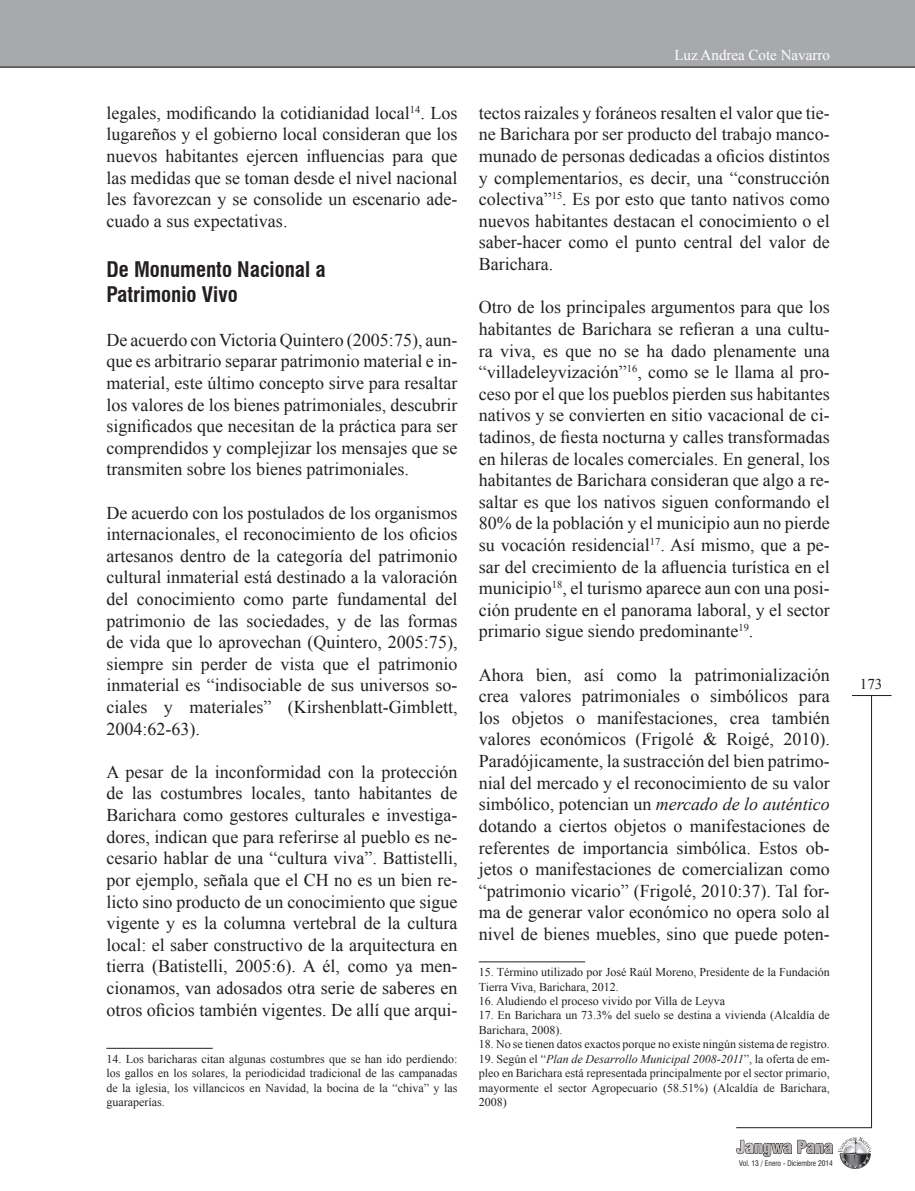
<style>
.page{position:relative;width:915px;height:1191px;background:#fff}
.page>*{position:absolute;margin:0;border:0;box-sizing:border-box;transform-origin:0 0}
.t1{font:700 condensed 21px/25.2px "Swiss 721 BT";color:#231f20}
.t2{font:18px/21.6px "Times New Roman";color:#231f20;text-align:justify}
.t3{font:15px "Times New Roman";color:#fff}
.t4{font:15px "Times New Roman";color:#231f20}
.t5{font:12px/14.4px "Times New Roman";color:#231f20;text-align:justify}
.t6{font:condensed 7.5px "Swiss 721 BT";color:#231f20}
.s1{font-style:italic}
</style>
<div class="page">
<div style="left:0;top:0;width:914px;height:67px;background:#a8a9ad"></div>
<hr style="left:0;top:67px;width:914px;height:1px;background:#231f20">
<svg style="left:736px;top:1137px;width:134px;height:32px"></svg>
<hr style="left:736px;top:1127px;width:135px;height:1px;background:#231f20">
<hr style="left:870px;top:695px;width:1px;height:432px;background:#231f20">
<hr style="left:851px;top:695px;width:40px;height:1px;background:#231f20">
<hr style="left:106px;top:1048px;width:107px;height:1px;background:#231f20">
<hr style="left:478px;top:961px;width:107px;height:1px;background:#231f20">
<p class="t2" style="left:106px;top:102px;width:352px">legales, modificando la cotidianidad local<sup>14</sup>. Los lugareños y el gobierno local consideran que los nuevos habitantes ejercen influencias para que las medidas que se toman desde el nivel nacional les favorezcan y se consolide un escenario ade&shy;cuado a sus expectativas.</p>
<p class="t1" style="left:106px;top:257px;width:221px">De Monumento Nacional a<br>Patrimonio Vivo</p>
<p class="t2" style="left:106px;top:328px;width:352px">De acuerdo con Victoria Quintero (2005:75), aun&shy;que es arbitrario separar patrimonio material e in&shy;material, este último concepto sirve para resaltar los valores de los bienes patrimoniales, descubrir significados que necesitan de la práctica para ser comprendidos y complejizar los mensajes que se transmiten sobre los bienes patrimoniales.</p>
<p class="t2" style="left:106px;top:501px;width:352px">De acuerdo con los postulados de los organismos internacionales, el reconocimiento de los oficios artesanos dentro de la categoría del patrimonio cultural inmaterial está destinado a la valoración del conocimiento como parte fundamental del patrimonio de las sociedades, y de las formas de vida que lo aprovechan (Quintero, 2005:75), siempre sin perder de vista que el patrimonio inmaterial es “indisociable de sus universos so&shy;ciales y materiales” (Kirshenblatt-Gimblett, 2004:62-63).</p>
<p class="t2" style="left:106px;top:760px;width:352px">A pesar de la inconformidad con la protección de las costumbres locales, tanto habitantes de Barichara como gestores culturales e investiga&shy;dores, indican que para referirse al pueblo es ne&shy;cesario hablar de una “cultura viva”. Battistelli, por ejemplo, señala que el CH no es un bien re&shy;licto sino producto de un conocimiento que sigue vigente y es la columna vertebral de la cultura local: el saber constructivo de la arquitectura en tierra (Batistelli, 2005:6). A él, como ya men&shy;cionamos, van adosados otra serie de saberes en otros oficios también vigentes. De allí que arqui-</p>
<p class="t5" style="left:106px;top:1051px;width:352px">14. Los baricharas citan algunas costumbres que se han ido perdiendo: los gallos en los solares, la periodicidad tradicional de las campanadas de la iglesia, los villancicos en Navidad, la bocina de la “chiva” y las guaraperías.</p>
<p class="t3" style="left:674px;top:45px;width:157px">Luz Andrea Cote Navarro</p>
<p class="t2" style="left:478px;top:102px;width:352px">tectos raizales y foráneos resalten el valor que tie&shy;ne Barichara por ser producto del trabajo manco&shy;munado de personas dedicadas a oficios distintos y complementarios, es decir, una “construcción colectiva”<sup>15</sup>. Es por esto que tanto nativos como nuevos habitantes destacan el conocimiento o el saber-hacer como el punto central del valor de Barichara.</p>
<p class="t2" style="left:478px;top:296px;width:352px">Otro de los principales argumentos para que los habitantes de Barichara se refieran a una cultu&shy;ra viva, es que no se ha dado plenamente una “villadeleyvización”<sup>16</sup>, como se le llama al pro&shy;ceso por el que los pueblos pierden sus habitantes nativos y se convierten en sitio vacacional de ci&shy;tadinos, de fiesta nocturna y calles transformadas en hileras de locales comerciales. En general, los habitantes de Barichara consideran que algo a re&shy;saltar es que los nativos siguen conformando el 80% de la población y el municipio aun no pierde su vocación residencial<sup>17</sup>. Así mismo, que a pe&shy;sar del crecimiento de la afluencia turística en el municipio<sup>18</sup>, el turismo aparece aun con una posi&shy;ción prudente en el panorama laboral, y el sector primario sigue siendo predominante<sup>19</sup>.</p>
<p class="t2" style="left:478px;top:663px;width:352px">Ahora bien, así como la patrimonialización crea valores patrimoniales o simbólicos para los objetos o manifestaciones, crea también valores económicos (Frigolé &amp; Roigé, 2010).<br>Paradójicamente, la sustracción del bien patrimo&shy;nial del mercado y el reconocimiento de su valor simbólico, potencian un <span class="s1">mercado de lo auténtico </span>dotando a ciertos objetos o manifestaciones de referentes de importancia simbólica. Estos ob&shy;jetos o manifestaciones de comercializan como “patrimonio vicario” (Frigolé, 2010:37). Tal for&shy;ma de generar valor económico no opera solo al nivel de bienes muebles, sino que puede poten-</p>
<p class="t5" style="left:478px;top:965px;width:352px">15. Término utilizado por José Raúl Moreno, Presidente de la Fundación<br>Tierra Viva, Barichara, 2012.</p>
<p class="t5" style="left:478px;top:993px;width:248px">16. Aludiendo el proceso vivido por Villa de Leyva</p>
<p class="t5" style="left:478px;top:1008px;width:352px">17. En Barichara un 73.3% del suelo se destina a vivienda (Alcaldía de<br>Barichara, 2008).</p>
<p class="t5" style="left:478px;top:1037px;width:352px">18. No se tienen datos exactos porque no existe ningún sistema de registro.</p>
<p class="t5" style="left:478px;top:1051px;width:352px">19. Según el “<span class="s1">Plan de Desarrollo Municipal 2008-2011</span>”, la oferta de em&shy;pleo en Barichara está representada principalmente por el sector primario, mayormente el sector Agropecuario (58.51%) (Alcaldía de Barichara, 2008)</p>
<p class="t6" style="left:738px;top:1158px;width:95px">Vol. 13 / Enero - Diciembre 2014</p>
<p class="t4" style="left:859px;top:673px;width:24px">173</p>
</div>
